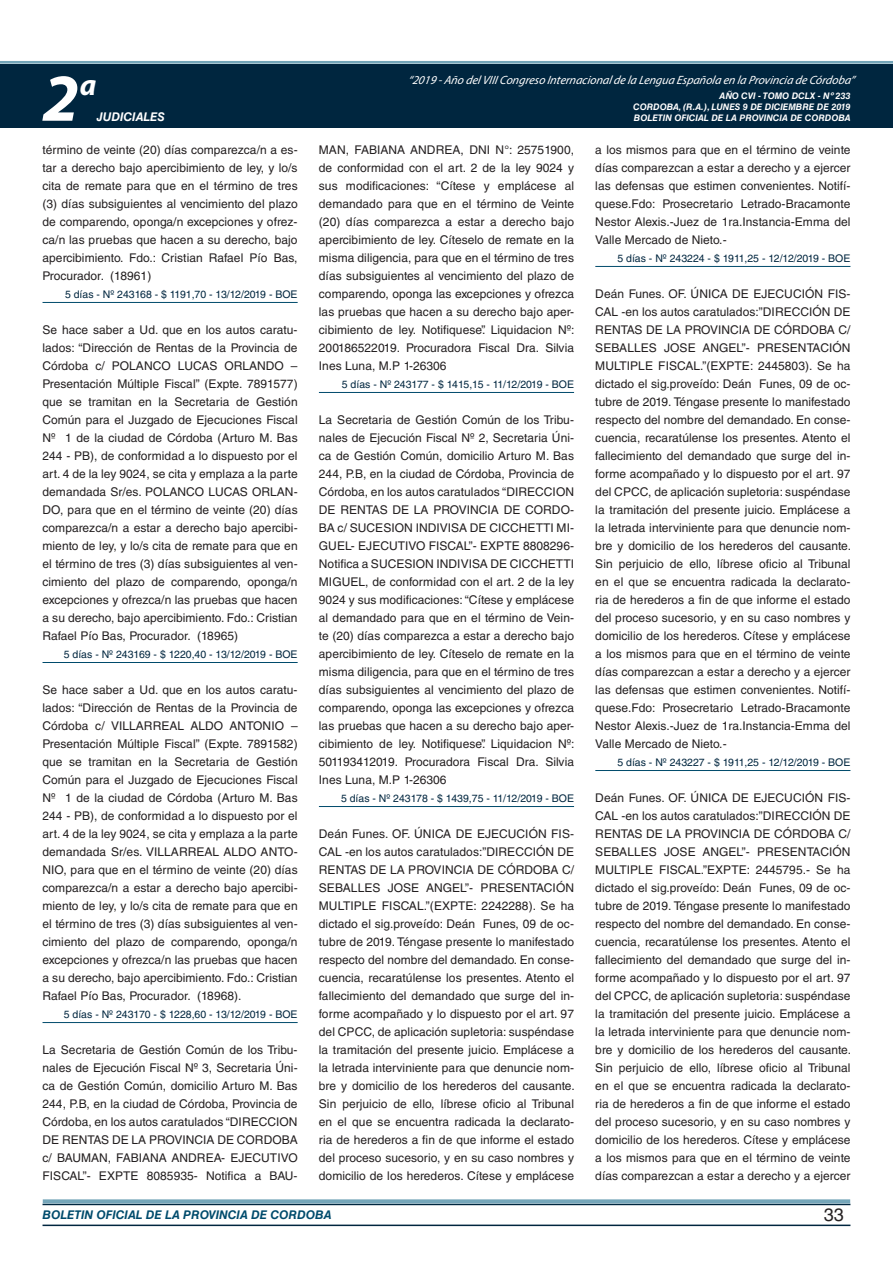
<style>
.page{position:relative;width:893px;height:1263px;background:#fff}
.page>*{position:absolute;margin:0;border:0;box-sizing:border-box;transform-origin:0 0}
.t1{font:italic 700 67.5px "Myriad Pro";color:#fff}
.t2{font:italic 700 30px "Myriad Pro";color:#fff}
.t3{font:18px "Helvetica LT Std";color:#231f20}
.t4{font:12px/18px "Helvetica LT Std";letter-spacing:.005em;color:#231f20;text-align:justify}
.t5{font:italic 12px "Myriad Pro";color:#fff}
.t6{font:italic 700 12px "Helvetica LT Std";color:#004b6c}
.t7{font:italic 700 12px "Helvetica LT Std";color:#fff}
.t8{font:10.5px "Helvetica LT Std";color:#00263f}
.t9{font:italic 700 9px/10.8px "Helvetica LT Std";color:#fff;text-align:right}
</style>
<div class="page">
<div style="left:0;top:61px;width:893px;height:6px;background:#fff;opacity:.75"></div>
<div style="left:0;top:64px;width:893px;height:64px;background:#00263f"></div>
<hr style="left:43px;top:1224px;width:807px;height:2px;background:#00263f">
<div style="left:42px;top:1198px;width:809px;height:8px;background:#fff;opacity:.75"></div>
<hr style="left:43px;top:302px;width:255px;height:1px;background:#004b6c">
<hr style="left:43px;top:662px;width:255px;height:1px;background:#004b6c">
<hr style="left:43px;top:1022px;width:255px;height:1px;background:#004b6c">
<hr style="left:319px;top:392px;width:255px;height:1px;background:#004b6c">
<hr style="left:319px;top:806px;width:255px;height:1px;background:#004b6c">
<hr style="left:595px;top:266px;width:255px;height:1px;background:#004b6c">
<hr style="left:595px;top:770px;width:255px;height:1px;background:#004b6c">
<h2 class="t2" style="left:80px;top:66px;width:18px">a</h2>
<p class="t5" style="left:408px;top:72px;width:448px">“2019 -Año delVIIICongreso Internacionalde la Lengua Esp añola en la Provincia de Córdoba”</p>
<h1 class="t1" style="left:43px;top:54px;width:38px">2</h1>
<p class="t9" style="left:633px;top:91px;width:219px">AÑO CVI - TOMO DCLX - Nº 233<br>CORDOBA, (R.A.), LUNES 9 DE DICIEMBRE DE 2019</p>
<p class="t7" style="left:97px;top:110px;width:70px">JUDICIALES</p>
<p class="t9" style="left:634px;top:112px;width:218px">BOLETIN OFICIAL DE LA PROVINCIA DE CORDOBA</p>
<p class="t4" style="left:43px;top:141px;width:257px">término de veinte (20) días comparezca/n a es&shy;tar a derecho bajo apercibimiento de ley, y lo/s cita de remate para que en el término de tres (3) días subsiguientes al vencimiento del plazo de comparendo, oponga/n excepciones y ofrez&shy;ca/n las pruebas que hacen a su derecho, bajo apercibimiento. Fdo.: Cristian Rafael Pío Bas, Procurador. (18961)</p>
<p class="t8" style="left:65px;top:288px;width:234px">5 días - Nº 243168 - $ 1191,70 - 13/12/2019 - BOE</p>
<p class="t4" style="left:43px;top:321px;width:257px">Se hace saber a Ud. que en los autos caratu&shy;lados: “Dirección de Rentas de la Provincia de Córdoba c/ POLANCO LUCAS ORLANDO – Presentación Múltiple Fiscal” (Expte. 7891577) que se tramitan en la Secretaria de Gestión Común para el Juzgado de Ejecuciones Fiscal Nº 1 de la ciudad de Córdoba (Arturo M. Bas 244 - PB), de conformidad a lo dispuesto por el art. 4 de la ley 9024, se cita y emplaza a la parte demandada Sr/es. POLANCO LUCAS ORLAN-DO, para que en el término de veinte (20) días comparezca/n a estar a derecho bajo apercibi&shy;miento de ley, y lo/s cita de remate para que en el término de tres (3) días subsiguientes al ven&shy;cimiento del plazo de comparendo, oponga/n excepciones y ofrezca/n las pruebas que hacen a su derecho, bajo apercibimiento. Fdo.: Cristian Rafael Pío Bas, Procurador. (18965)</p>
<p class="t8" style="left:64px;top:648px;width:235px">5 días - Nº 243169 - $ 1220,40 - 13/12/2019 - BOE</p>
<p class="t4" style="left:43px;top:681px;width:257px">Se hace saber a Ud. que en los autos caratu&shy;lados: “Dirección de Rentas de la Provincia de Córdoba c/ VILLARREAL ALDO ANTONIO – Presentación Múltiple Fiscal” (Expte. 7891582) que se tramitan en la Secretaria de Gestión Común para el Juzgado de Ejecuciones Fiscal Nº 1 de la ciudad de Córdoba (Arturo M. Bas 244 - PB), de conformidad a lo dispuesto por el art. 4 de la ley 9024, se cita y emplaza a la parte demandada Sr/es. VILLARREAL ALDO ANTO-NIO, para que en el término de veinte (20) días comparezca/n a estar a derecho bajo apercibi&shy;miento de ley, y lo/s cita de remate para que en el término de tres (3) días subsiguientes al ven&shy;cimiento del plazo de comparendo, oponga/n excepciones y ofrezca/n las pruebas que hacen a su derecho, bajo apercibimiento. Fdo.: Cristian Rafael Pío Bas, Procurador. (18968).</p>
<p class="t8" style="left:64px;top:1008px;width:235px">5 días - Nº 243170 - $ 1228,60 - 13/12/2019 - BOE</p>
<p class="t4" style="left:43px;top:1041px;width:257px">La Secretaria de Gestión Común de los Tribu&shy;nales de Ejecución Fiscal Nº 3, Secretaria Úni&shy;ca de Gestión Común, domicilio Arturo M. Bas 244, P.B, en la ciudad de Córdoba, Provincia de Córdoba, en los autos caratulados “DIRECCION DE RENTAS DE LA PROVINCIA DE CORDOBA c/ BAUMAN, FABIANA ANDREA- EJECUTIVO FISCAL”- EXPTE 8085935- Notifica a BAU-</p>
<p class="t4" style="left:319px;top:141px;width:257px">MAN, FABIANA ANDREA, DNI N°: 25751900, de conformidad con el art. 2 de la ley 9024 y sus modificaciones: “Cítese y emplácese al demandado para que en el término de Veinte (20) días comparezca a estar a derecho bajo apercibimiento de ley. Cíteselo de remate en la misma diligencia, para que en el término de tres días subsiguientes al vencimiento del plazo de comparendo, oponga las excepciones y ofrezca las pruebas que hacen a su derecho bajo aper&shy;cibimiento de ley. Notifiquese”. Liquidacion Nº:<br>200186522019. Procuradora Fiscal Dra. Silvia Ines Luna, M.P 1-26306</p>
<p class="t8" style="left:342px;top:378px;width:234px">5 días - Nº 243177 - $ 1415,15 - 11/12/2019 - BOE</p>
<p class="t4" style="left:319px;top:411px;width:257px">La Secretaria de Gestión Común de los Tribu&shy;nales de Ejecución Fiscal Nº 2, Secretaria Úni&shy;ca de Gestión Común, domicilio Arturo M. Bas 244, P.B, en la ciudad de Córdoba, Provincia de Córdoba, en los autos caratulados “DIRECCION DE RENTAS DE LA PROVINCIA DE CORDO-BA c/ SUCESION INDIVISA DE CICCHETTI MI-GUEL- EJECUTIVO FISCAL”- EXPTE 8808296- Notifica a SUCESION INDIVISA DE CICCHETTI MIGUEL, de conformidad con el art. 2 de la ley 9024 y sus modificaciones: “Cítese y emplácese al demandado para que en el término de Vein&shy;te (20) días comparezca a estar a derecho bajo apercibimiento de ley. Cíteselo de remate en la misma diligencia, para que en el término de tres días subsiguientes al vencimiento del plazo de comparendo, oponga las excepciones y ofrezca las pruebas que hacen a su derecho bajo aper&shy;cibimiento de ley. Notifiquese”. Liquidacion Nº:<br>501193412019. Procuradora Fiscal Dra. Silvia Ines Luna, M.P 1-26306</p>
<p class="t8" style="left:341px;top:792px;width:235px">5 días - Nº 243178 - $ 1439,75 - 11/12/2019 - BOE</p>
<p class="t4" style="left:319px;top:825px;width:257px">Deán Funes. OF. ÚNICA DE EJECUCIÓN FIS-CAL -en los autos caratulados:”DIRECCIÓN DE RENTAS DE LA PROVINCIA DE CÓRDOBA C/ SEBALLES JOSE ANGEL”- PRESENTACIÓN MULTIPLE FISCAL.”(EXPTE: 2242288). Se ha dictado el sig.proveído: Deán Funes, 09 de oc&shy;tubre de 2019. Téngase presente lo manifestado respecto del nombre del demandado. En conse&shy;cuencia, recaratúlense los presentes. Atento el fallecimiento del demandado que surge del in&shy;forme acompañado y lo dispuesto por el art. 97 del CPCC, de aplicación supletoria: suspéndase la tramitación del presente juicio. Emplácese a la letrada interviniente para que denuncie nom&shy;bre y domicilio de los herederos del causante.<br>Sin perjuicio de ello, líbrese oficio al Tribunal en el que se encuentra radicada la declarato&shy;ria de herederos a fin de que informe el estado del proceso sucesorio, y en su caso nombres y domicilio de los herederos. Cítese y emplácese</p>
<p class="t4" style="left:595px;top:141px;width:257px">a los mismos para que en el término de veinte días comparezcan a estar a derecho y a ejercer las defensas que estimen convenientes. Notifí&shy;quese.Fdo: Prosecretario Letrado-Bracamonte Nestor Alexis.-Juez de 1ra.Instancia-Emma del Valle Mercado de Nieto.-</p>
<p class="t8" style="left:617px;top:252px;width:235px">5 días - Nº 243224 - $ 1911,25 - 12/12/2019 - BOE</p>
<p class="t4" style="left:595px;top:285px;width:257px">Deán Funes. OF. ÚNICA DE EJECUCIÓN FIS-CAL -en los autos caratulados:”DIRECCIÓN DE RENTAS DE LA PROVINCIA DE CÓRDOBA C/ SEBALLES JOSE ANGEL”- PRESENTACIÓN MULTIPLE FISCAL.”(EXPTE: 2445803). Se ha dictado el sig.proveído: Deán Funes, 09 de oc&shy;tubre de 2019. Téngase presente lo manifestado respecto del nombre del demandado. En conse&shy;cuencia, recaratúlense los presentes. Atento el fallecimiento del demandado que surge del in&shy;forme acompañado y lo dispuesto por el art. 97 del CPCC, de aplicación supletoria: suspéndase la tramitación del presente juicio. Emplácese a la letrada interviniente para que denuncie nom&shy;bre y domicilio de los herederos del causante.<br>Sin perjuicio de ello, líbrese oficio al Tribunal en el que se encuentra radicada la declarato&shy;ria de herederos a fin de que informe el estado del proceso sucesorio, y en su caso nombres y domicilio de los herederos. Cítese y emplácese a los mismos para que en el término de veinte días comparezcan a estar a derecho y a ejercer las defensas que estimen convenientes. Notifí&shy;quese.Fdo: Prosecretario Letrado-Bracamonte Nestor Alexis.-Juez de 1ra.Instancia-Emma del Valle Mercado de Nieto.-</p>
<p class="t8" style="left:617px;top:756px;width:235px">5 días - Nº 243227 - $ 1911,25 - 12/12/2019 - BOE</p>
<p class="t4" style="left:595px;top:789px;width:257px">Deán Funes. OF. ÚNICA DE EJECUCIÓN FIS-CAL -en los autos caratulados:”DIRECCIÓN DE RENTAS DE LA PROVINCIA DE CÓRDOBA C/ SEBALLES JOSE ANGEL”- PRESENTACIÓN MULTIPLE FISCAL.”EXPTE: 2445795.- Se ha dictado el sig.proveído: Deán Funes, 09 de oc&shy;tubre de 2019. Téngase presente lo manifestado respecto del nombre del demandado. En conse&shy;cuencia, recaratúlense los presentes. Atento el fallecimiento del demandado que surge del in&shy;forme acompañado y lo dispuesto por el art. 97 del CPCC, de aplicación supletoria: suspéndase la tramitación del presente juicio. Emplácese a la letrada interviniente para que denuncie nom&shy;bre y domicilio de los herederos del causante.<br>Sin perjuicio de ello, líbrese oficio al Tribunal en el que se encuentra radicada la declarato&shy;ria de herederos a fin de que informe el estado del proceso sucesorio, y en su caso nombres y domicilio de los herederos. Cítese y emplácese a los mismos para que en el término de veinte días comparezcan a estar a derecho y a ejercer</p>
<p class="t6" style="left:43px;top:1208px;width:290px">BOLETIN OFICIAL DE LA PROVINCIA DE CORDOBA</p>
<h3 class="t3" style="left:824px;top:1204px;width:22px">33</h3>
</div>
